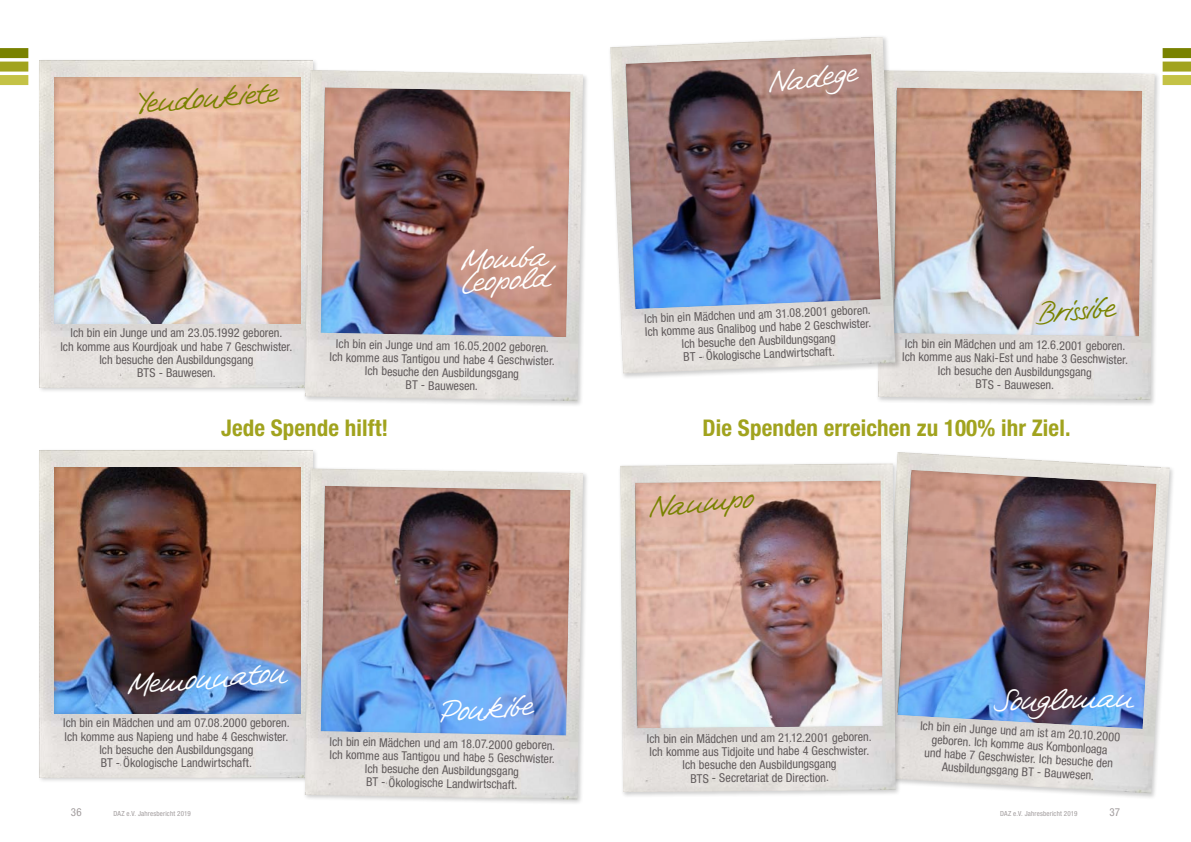
<style>
.page{position:relative;width:1191px;height:842px;background:#fff}
.page>*{position:absolute;margin:0;border:0;box-sizing:border-box;transform-origin:0 0}
.t1{font:26.7px/21.4px "Tommi Handwriting";color:#fff}
.t2{font:26.7px "Tommi Handwriting";color:#798200}
.t3{font:700 condensed 23px "Helvetica Neue LT Std";letter-spacing:.005em;color:#a1a31e}
.t4{font:condensed 12.2px/13.3px "Helvetica Neue LT Std";letter-spacing:-.005em;color:#615b5c;text-align:center}
.t5{font:condensed 11px "Helvetica Neue LT Std";color:#a09b9c}
.t6{font:condensed 7px "Helvetica Neue LT Std";letter-spacing:.025em;color:#a09b9c}
</style>
<div class="page">
<div style="left:1162px;top:48px;width:29px;height:10px;background:#798200"></div>
<div style="left:1162px;top:62px;width:29px;height:10px;background:#a1a31e"></div>
<div style="left:1162px;top:75px;width:29px;height:10px;background:#c4c246"></div>
<div style="left:876px;top:68px;width:285px;height:339px;background:#000;opacity:.2"></div>
<img style="left:878px;top:70px;width:276px;height:330px">
<img style="left:901px;top:86px;width:250px;height:251px">
<div style="left:0;top:48px;width:28px;height:10px;background:#798200"></div>
<div style="left:0;top:62px;width:28px;height:10px;background:#a1a31e"></div>
<div style="left:0;top:75px;width:28px;height:10px;background:#c4c246"></div>
<div style="left:608px;top:34px;width:293px;height:345px;background:#000;opacity:.2"></div>
<img style="left:610px;top:37px;width:285px;height:336px">
<img style="left:616px;top:52px;width:274px;height:258px">
<div style="left:38px;top:448px;width:280px;height:335px;background:#000;opacity:.2"></div>
<img style="left:40px;top:451px;width:272px;height:326px">
<div style="left:46px;top:466px;width:263px;height:248px;background:#000;opacity:.15"></div>
<div style="left:38px;top:59px;width:280px;height:334px;background:#000;opacity:.2"></div>
<img style="left:40px;top:61px;width:272px;height:326px">
<div style="left:46px;top:76px;width:263px;height:248px;background:#000;opacity:.15"></div>
<div style="left:303px;top:466px;width:286px;height:339px;background:#000;opacity:.2"></div>
<img style="left:305px;top:468px;width:278px;height:332px">
<img style="left:312px;top:484px;width:268px;height:252px">
<div style="left:303px;top:68px;width:286px;height:339px;background:#000;opacity:.2"></div>
<img style="left:305px;top:70px;width:278px;height:331px">
<img style="left:312px;top:85px;width:268px;height:253px">
<div style="left:877px;top:450px;width:298px;height:349px;background:#000;opacity:.2"></div>
<img style="left:879px;top:452px;width:290px;height:341px">
<img style="left:902px;top:467px;width:264px;height:263px">
<div style="left:618px;top:461px;width:284px;height:337px;background:#000;opacity:.2"></div>
<img style="left:620px;top:463px;width:275px;height:329px">
<img style="left:626px;top:479px;width:266px;height:250px">
<h1 class="t2" style="left:137px;top:87px;width:140px;rotate:-5deg">Yendoukiete</h1>
<p class="t4" style="left:60px;top:326px;width:234px">Ich bin ein Junge und am 23.05.1992 geboren.<br>Ich komme aus Kourdjoak und habe 7 Geschwister.<br>Ich besuche den Ausbildungsgang<br>BTS - Bauwesen.</p>
<h1 class="t1" style="left:459px;top:252px;width:90px;rotate:-4deg">Momba<br>Leopold</h1>
<p class="t4" style="left:330px;top:337px;width:227px;rotate:1deg">Ich bin ein Junge und am 16.05.2002 geboren.<br>Ich komme aus Tantigou und habe 4 Geschwister.<br>Ich besuche den Ausbildungsgang<br>BT - Bauwesen.</p>
<h1 class="t1" style="left:767px;top:74px;width:90px;rotate:-7deg">Nadege</h1>
<p class="t4" style="left:644px;top:311px;width:228px;rotate:-2deg">Ich bin ein Mädchen und am 31.08.2001 geboren.<br>Ich komme aus Gnalibog und habe 2 Geschwister.<br>Ich besuche den Ausbildungsgang<br>BT - Ökologische Landwirtschaft.</p>
<h1 class="t2" style="left:1038px;top:296px;width:76px;rotate:-4deg">Brissibe</h1>
<p class="t4" style="left:902px;top:336px;width:227px;rotate:1deg">Ich bin ein Mädchen und am 12.6.2001 geboren.<br>Ich komme aus Naki-Est und habe 3 Geschwister.<br>Ich besuche den Ausbildungsgang<br>BTS - Bauwesen.</p>
<h2 class="t3" style="left:221px;top:414px;width:169px">Jede Spende hilft!</h2>
<h2 class="t3" style="left:702px;top:414px;width:369px">Die Spenden erreichen zu 100% ihr Ziel.</h2>
<h1 class="t1" style="left:127px;top:676px;width:159px;rotate:-5deg">Memounatou</h1>
<p class="t4" style="left:63px;top:716px;width:228px">Ich bin ein Mädchen und am 07.08.2000 geboren.<br>Ich komme aus Napieng und habe 4 Geschwister.<br>Ich besuche den Ausbildungsgang<br>BT - Ökologische Landwirtschaft.</p>
<h1 class="t1" style="left:439px;top:703px;width:93px;rotate:-4deg">Poukibe</h1>
<p class="t4" style="left:330px;top:735px;width:227px;rotate:1deg">Ich bin ein Mädchen und am 18.07.2000 geboren.<br>Ich komme aus Tantigou und habe 5 Geschwister.<br>Ich besuche den Ausbildungsgang<br>BT - Ökologische Landwirtschaft.</p>
<h1 class="t2" style="left:647px;top:491px;width:106px;rotate:-6deg">Nanmpo</h1>
<p class="t4" style="left:647px;top:731px;width:226px">Ich bin ein Mädchen und am 21.12.2001 geboren.<br>Ich komme aus Tidjoite und habe 4 Geschwister.<br>Ich besuche den Ausbildungsgang<br>BTS - Secretariat de Direction.</p>
<h1 class="t1" style="left:993px;top:692px;width:141px;rotate:-2deg">Sougloman</h1>
<p class="t4" style="left:920px;top:719px;width:202px;rotate:3deg">Ich bin ein Junge und am ist am 20.10.2000 geboren. Ich komme aus Kombonloaga<br>und habe 7 Geschwister. Ich besuche den Ausbildungsgang BT - Bauwesen.</p>
<p class="t5" style="left:71px;top:806px;width:12px">36</p>
<p class="t6" style="left:113px;top:809px;width:79px">DAZ e.V. Jahresbericht 2019</p>
<p class="t6" style="left:1000px;top:809px;width:79px">DAZ e.V. Jahresbericht 2019</p>
<p class="t5" style="left:1109px;top:806px;width:12px">37</p>
</div>
